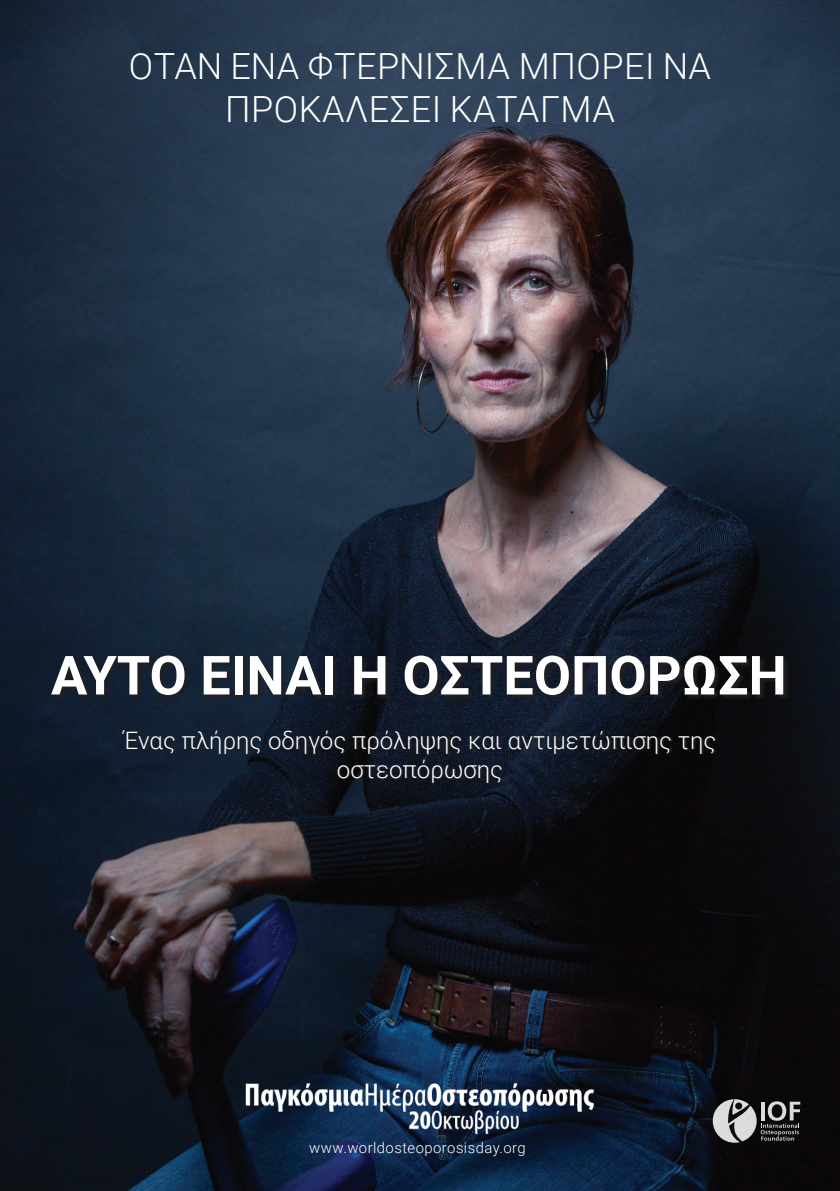
<style>
.page{position:relative;width:840px;height:1191px;background:#fff}
.page>*{position:absolute;margin:0;border:0;box-sizing:border-box;transform-origin:0 0}
.t1{font:700 54px "Roboto";color:#fff}
.t2{font:300 36px/43.2px "Roboto";letter-spacing:.015em;color:#fff;text-align:center}
.t3{font:300 24px/28.8px "Roboto";color:#fff;text-align:center}
.t4{font:300 14.8px "Roboto";letter-spacing:.03em;color:#fff}
</style>
<div class="page">
<img style="left:0;top:0;width:839px;height:1191px">
<svg style="left:712px;top:1099px;width:87px;height:43px;background:#6c6b6c"></svg>
<img style="left:223px;top:1063px;width:394px;height:82px">
<div style="left:52px;top:656px;width:736px;height:44px;background:#231f20;opacity:.89"></div>
<svg style="left:123px;top:731px;width:592px;height:52px;background:#101723"></svg>
<h2 class="t2" style="left:129px;top:43px;width:583px">ΟΤΑΝ ΕΝΑ ΦΤΕΡΝΙΣΜΑ ΜΠΟΡΕΙ ΝΑ<br>ΠΡΟΚΑΛΕΣΕΙ ΚΑΤΑΓΜΑ</h2>
<h1 class="t1" style="left:51px;top:637px;width:736px">ΑΥΤΟ ΕΙΝΑΙ Η ΟΣΤΕΟΠΟΡΩΣΗ</h1>
<p class="t3" style="left:124px;top:725px;width:594px">Ένας πλήρης οδηγός πρόληψης και αντιμετώπισης της οστεοπόρωσης</p>
<p class="t4" style="left:309px;top:1137px;width:218px">www.worldosteoporosisday.org</p>
</div>
